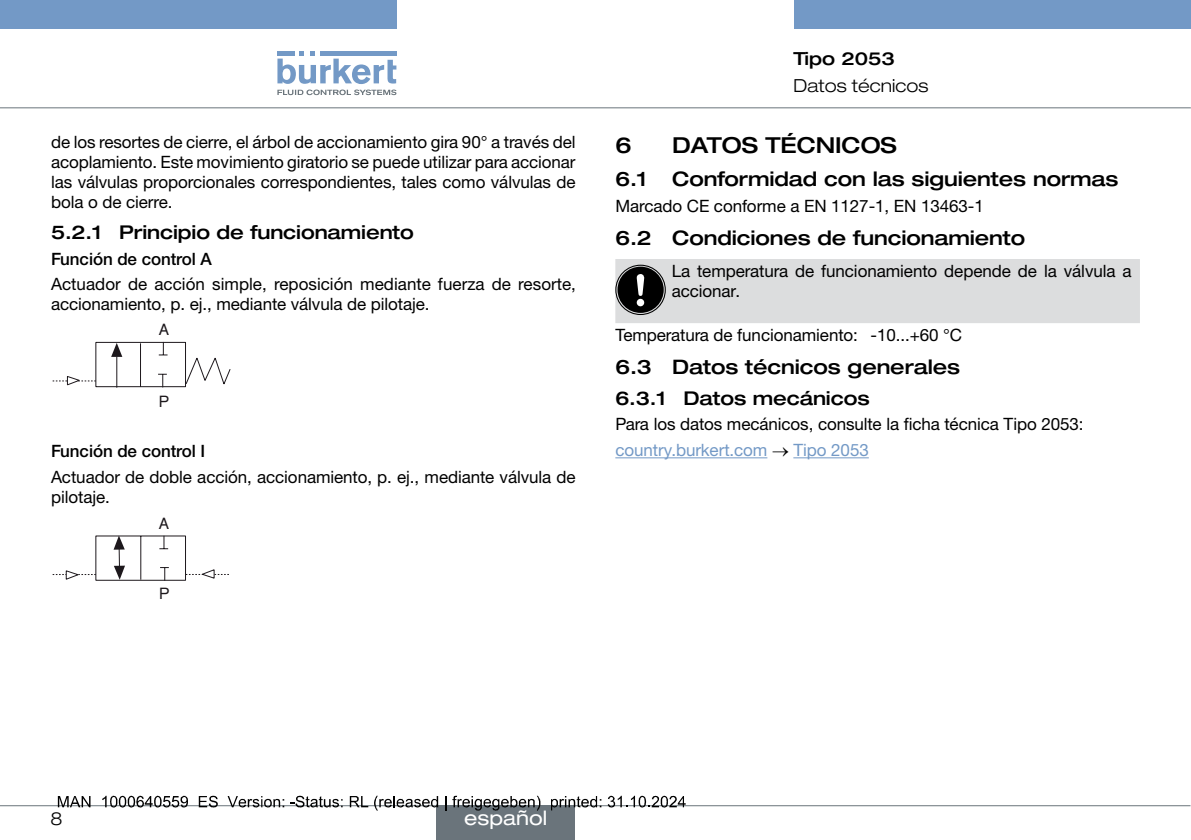
<style>
.page{position:relative;width:1191px;height:840px;background:#fff}
.page>*{position:absolute;margin:0;border:0;box-sizing:border-box;transform-origin:0 0}
.t1{font:500 expanded 22px "Helvetica Neue LTW1 G";letter-spacing:-.005em;color:#000}
.t2{font:500 expanded 20px "Helvetica Neue LTW1 G";letter-spacing:-.005em;color:#000}
.t3{font:expanded 20px "Helvetica Neue LTW1 G";color:#fff}
.t4{font:500 expanded 19px "Helvetica Neue LTW1 G";letter-spacing:-.005em;color:#000}
.t5{font:300 expanded 18px "Helvetica Neue LTW1 G";color:#000}
.t6{font:500 expanded 18px "Helvetica Neue LTW1 G";color:#000}
.t7{font:17px/20px "Helvetica Neue LTW1 G";letter-spacing:-.005em;color:#000}
.t8{font:500 17px "Helvetica Neue LTW1 G";letter-spacing:-.005em;color:#000}
.t9{font:16px "Akzidenz Grotesk BQ";color:#1d181c}
.s1{color:#7399c6}
</style>
<div class="page">
<svg style="left:1190px;top:0;width:1px;height:28px"></svg>
<div style="left:0;top:0;width:396px;height:28px;background:#7399c6"></div>
<div style="left:793px;top:0;width:397px;height:28px;background:#7399c6"></div>
<svg style="left:277px;top:51px;width:119px;height:44px"></svg>
<hr style="left:0;top:107px;width:1190px;height:1px;background:#6a747b">
<div style="left:95px;top:342px;width:91px;height:45px;border:1px solid #1d181c"></div>
<hr style="left:116px;top:356px;width:1px;height:31px;background:#1d181c">
<hr style="left:140px;top:343px;width:1px;height:43px;background:#1d181c">
<svg style="left:157px;top:341px;width:74px;height:47px"></svg>
<svg style="left:52px;top:375px;width:44px;height:10px"></svg>
<svg style="left:111px;top:342px;width:11px;height:14px"></svg>
<svg style="left:52px;top:535px;width:177px;height:45px"></svg>
<hr style="left:615px;top:457px;width:152px;height:1px;background:#7399c6">
<hr style="left:793px;top:457px;width:76px;height:1px;background:#7399c6">
<div style="left:615px;top:259px;width:525px;height:64px;background:#dcddde"></div>
<hr style="left:0;top:804px;width:1190px;height:1px;background:#6a747b">
<div style="left:436px;top:805px;width:139px;height:34px;background:#6a747b"></div>
<svg style="left:58px;top:796px;width:32px;height:10px"></svg>
<svg style="left:102px;top:795px;width:86px;height:12px"></svg>
<svg style="left:199px;top:795px;width:19px;height:12px"></svg>
<svg style="left:228px;top:796px;width:56px;height:11px"></svg>
<svg style="left:290px;top:795px;width:52px;height:12px"></svg>
<svg style="left:350px;top:796px;width:18px;height:10px"></svg>
<svg style="left:374px;top:795px;width:64px;height:15px"></svg>
<svg style="left:445px;top:796px;width:1px;height:14px"></svg>
<svg style="left:452px;top:795px;width:88px;height:15px"></svg>
<svg style="left:551px;top:796px;width:50px;height:14px"></svg>
<svg style="left:608px;top:795px;width:77px;height:12px"></svg>
<p class="t7" style="left:51px;top:132px;width:526px;text-align:justify">de los resortes de cierre, el árbol de accionamiento gira 90° a través del acoplamiento. Este movimiento giratorio se puede utilizar para accionar las válvulas proporcionales correspondientes, tales como válvulas de bola o de cierre.</p>
<p class="t4" style="left:51px;top:220px;width:364px">5.2.1 Principio de funcionamiento</p>
<p class="t8" style="left:51px;top:248px;width:162px">Función de control A</p>
<p class="t7" style="left:51px;top:274px;width:526px">Actuador de acción simple, reposición mediante fuerza de resorte, accionamiento, p. ej., mediante válvula de pilotaje.</p>
<p class="t9" style="left:159px;top:320px;width:12px">A</p>
<p class="t9" style="left:159px;top:391px;width:11px">P</p>
<p class="t8" style="left:51px;top:440px;width:156px">Función de control I</p>
<p class="t7" style="left:51px;top:466px;width:526px">Actuador de doble acción, accionamiento, p. ej., mediante válvula de pilotaje.</p>
<p class="t9" style="left:159px;top:513px;width:12px">A</p>
<p class="t9" style="left:159px;top:584px;width:11px">P</p>
<p class="t6" style="left:793px;top:47px;width:103px">Tipo 2053</p>
<p class="t5" style="left:793px;top:74px;width:137px">Datos técnicos</p>
<p class="t1" style="left:615px;top:131px;width:18px">6</p>
<p class="t1" style="left:672px;top:131px;width:226px">DATOS TÉCNICOS</p>
<p class="t2" style="left:615px;top:166px;width:33px">6.1</p>
<p class="t2" style="left:672px;top:166px;width:448px">Conformidad con las siguientes normas</p>
<p class="t7" style="left:615px;top:196px;width:370px">Marcado CE conforme a EN 1127-1, EN 13463-1</p>
<p class="t2" style="left:615px;top:225px;width:411px">6.2 Condiciones de funcionamiento</p>
<p class="t7" style="left:671px;top:260px;width:461px">La temperatura de funcionamiento depende de la válvula a accionar.</p>
<p class="t7" style="left:615px;top:324px;width:348px">Temperatura de funcionamiento: -10...+60 °C</p>
<p class="t2" style="left:615px;top:354px;width:346px">6.3 Datos técnicos generales</p>
<p class="t4" style="left:615px;top:385px;width:256px">6.3.1 Datos mecánicos</p>
<p class="t7" style="left:615px;top:411px;width:470px;line-height:25.6px">Para los datos mecánicos, consulte la ficha técnica Tipo 2053: <span class="s1">country.burkert.com</span> → <span class="s1">Tipo 2053</span></p>
<p class="t5" style="left:51px;top:807px;width:14px">8</p>
<p class="t3" style="left:464px;top:805px;width:84px">español</p>
</div>
